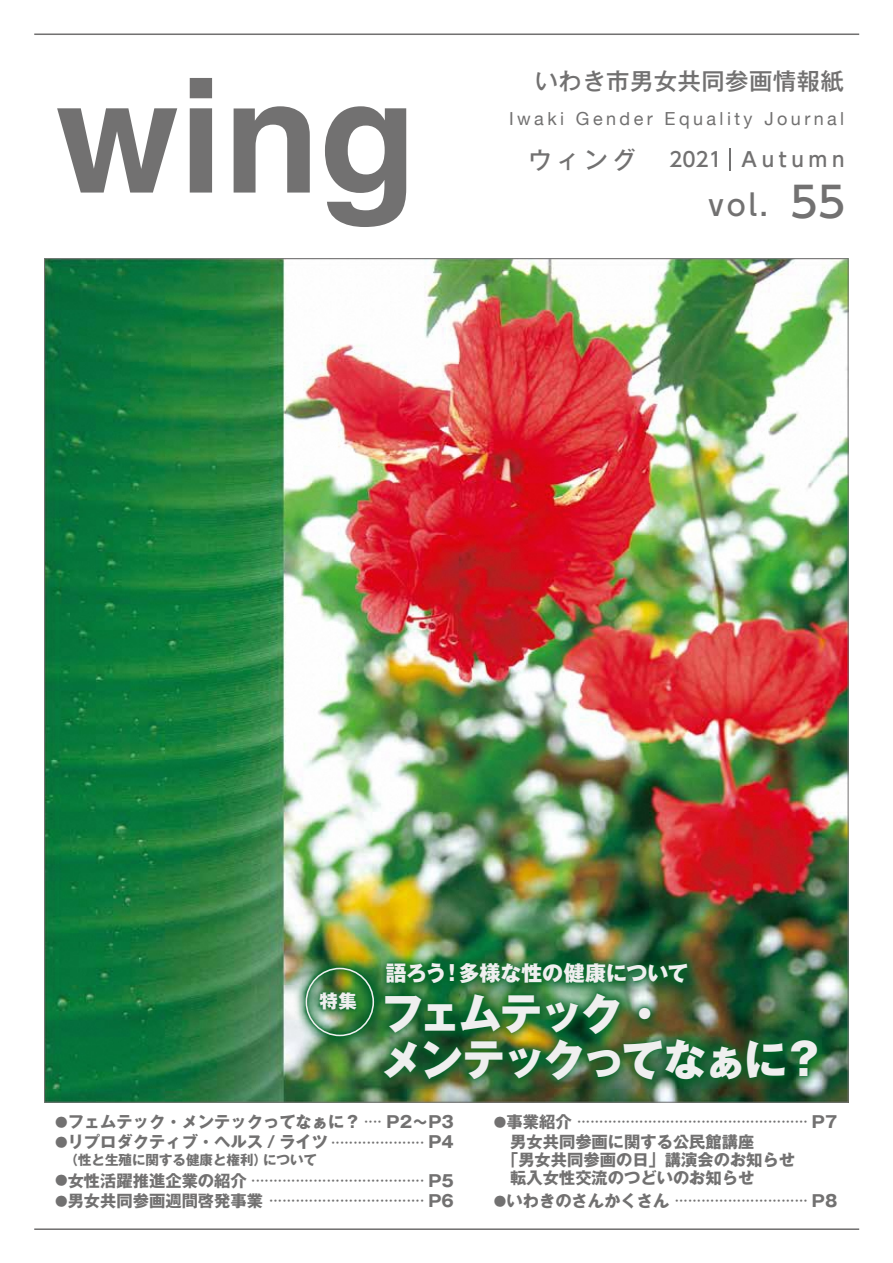
<style>
.page{position:relative;width:893px;height:1263px;background:#fff}
.page>*{position:absolute;margin:0;border:0;box-sizing:border-box;transform-origin:0 0}
.t1{font:700 158.25px "Helvetica";color:#727171}
.t2{font:800 43.35px/45.3px "Gothic MB101 Pr 5";letter-spacing:-.07em;color:#efefef}
.t3{font:500 28.5px "UD Shin Go Pro";color:#727171}
.t4{font:500 23.7px "Gothic MB101 Pr 5";color:#727171}
.t5{font:500 23.4px "Gothic MB101 Pr 5";letter-spacing:.02em;color:#727171}
.t6{font:800 21px "Gothic MB101 Pr 5";letter-spacing:-.005em;color:#efefef}
.t7{font:500 20.1px "UD Shin Go Pro";letter-spacing:.235em;color:#727171}
.t8{font:800 18.45px "Gothic MB101 Pr 5";color:#efefef}
.t9{font:18px "Helvetica Neue";letter-spacing:.19em;color:#727171}
.t10{font:700 16.35px/19.5px "Gothic MB101 Pr 5";color:#727171}
.t11{font:700 13.5px "Gothic MB101 Pr 5";color:#727171}
.t12{font:700 8.85px "Gothic MB101 Pr 5";color:#727171}
.s1{font-size:42px}
.s2{font-size:12.6px}
.s3{font-size:16.35px}
</style>
<div class="page">
<hr style="left:34px;top:1228px;width:825px;height:2px;background:#727171">
<hr style="left:34px;top:33px;width:825px;height:2px;background:#727171">
<img style="left:46px;top:260px;width:800px;height:840px">
<img style="left:290px;top:947px;width:549px;height:156px">
<img style="left:303px;top:959px;width:526px;height:134px">
<img style="left:306px;top:968px;width:68px;height:68px">
<svg style="left:730px;top:148px;width:1px;height:23px"></svg>
<h1 class="t1" style="left:56px;top:9px;width:362px">wing</h1>
<h3 class="t5" style="left:535px;top:61px;width:311px">いわき市男女共同参画情報紙</h3>
<h3 class="t9" style="left:509px;top:106px;width:337px">Iwaki Gender Equality Journal</h3>
<h3 class="t4" style="left:528px;top:140px;width:109px">ウィング</h3>
<h3 class="t7" style="left:669px;top:143px;width:177px">2021 Autumn</h3>
<h3 class="t3" style="left:708px;top:182px;width:138px">vol. <span class="s1">55</span></h3>
<h3 class="t8" style="left:320px;top:986px;width:39px">特集</h3>
<h3 class="t6" style="left:385px;top:956px;width:304px">語ろう！多様な性の健康について</h3>
<h2 class="t2" style="left:381px;top:988px;width:447px">フェムテック・<br>メンテックってなぁに？</h2>
<h3 class="t10" style="left:55px;top:1111px;width:400px"><span class="s2">●</span>フェムテック・メンテックってなぁに？<sup>・・・・</sup> P2～P3</h3>
<h3 class="t10" style="left:55px;top:1131px;width:275px"><span class="s2">●</span>リプロダクティブ・ヘルス / ライツ</h3>
<h3 class="t11" style="left:65px;top:1149px;width:254px">（性と生殖に関する健康と権利）について</h3>
<p class="t12" style="left:329px;top:1135px;width:127px">・・・・・・・・・・・・・・・・・・・・・ <span class="s3">P4</span></p>
<p class="t12" style="left:55px;top:1173px;width:400px"><span class="s2">●</span><span class="s3">女性活躍推進企業の紹介</span>・・・・・・・・・・・・・・・・・・・・・・・・・・・・・・・・・・・・・・・ <span class="s3">P5</span></p>
<p class="t12" style="left:55px;top:1193px;width:400px"><span class="s2">●</span><span class="s3">男女共同参画週間啓発事業</span>・・・・・・・・・・・・・・・・・・・・・・・・・・・・・・・・・・・ <span class="s3">P6</span></p>
<h3 class="t10" style="left:494px;top:1111px;width:262px"><span class="s2">●</span>事業紹介<br>　男女共同参画に関する公民館講座</h3>
<h3 class="t10" style="left:494px;top:1149px;width:303px;line-height:18px">　「男女共同参画の日」講演会のお知らせ　転入女性交流のつどいのお知らせ</h3>
<p class="t12" style="left:575px;top:1115px;width:264px">・・・・・・・・・・・・・・・・・・・・・・・・・・・・・・・・・・・・・・・・・・・・・・・・・・・・ <span class="s3">P7</span></p>
<p class="t12" style="left:494px;top:1193px;width:345px"><span class="s2">●</span><span class="s3">いわきのさんかくさん</span>・・・・・・・・・・・・・・・・・・・・・・・・・・・・・・ <span class="s3">P8</span></p>
</div>
